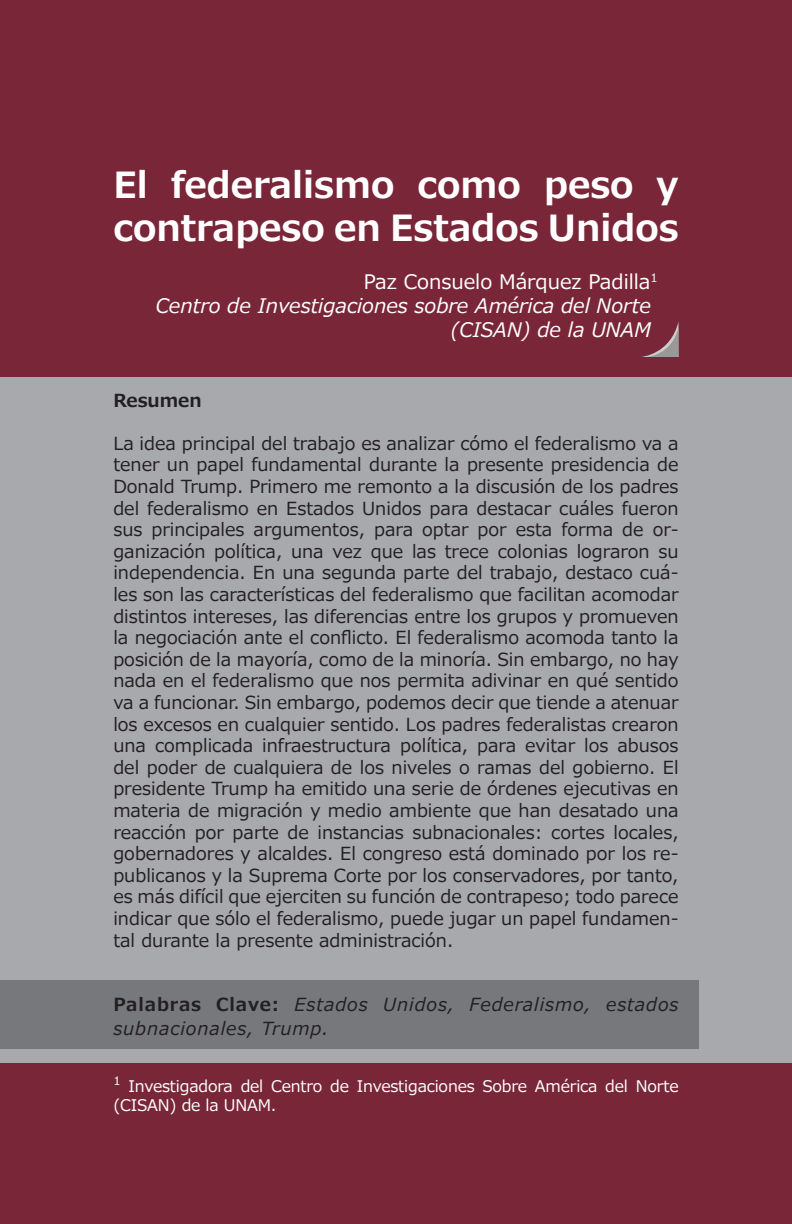
<style>
.page{position:relative;width:792px;height:1224px;background:#792638}
.page>*{position:absolute;margin:0;border:0;box-sizing:border-box;transform-origin:0 0}
.Título{font:700 36px/43.2px "Meiryo";color:#fff}
.Sin_sangría{font:italic 20px "Meiryo";color:#fff}
.Sin_sangría-2{font:20px "Meiryo";color:#fff}
.Sin_sangría-3{font:18px/21.6px "Meiryo";color:#231f20;text-align:justify}
.Sin_sangría-4{font:italic 18px/24px "Meiryo";letter-spacing:.05em;color:#231f20}
.Sin_sangría-5{font:700 18px "Meiryo";color:#231f20}
.Nota_pie_página{font:16px/19.2px "Meiryo";letter-spacing:-.01em;color:#fff}
.s1{font-weight:700;font-style:normal}
</style>
<div class="page">
<div style="left:0;top:377px;width:792px;height:686px;background:#a8a9ad"></div>
<div style="left:0;top:981px;width:698px;height:68px;background:#76787b"></div>
<svg style="left:642px;top:321px;width:37px;height:36px"></svg>
<p class="Título" style="left:113px;top:165px;width:567px">El federalismo como peso y contrapeso en Estados Unidos</p>
<p class="Sin_sangría-2" style="left:364px;top:268px;width:295px">Paz Consuelo Márquez Padilla<sup>1</sup></p>
<p class="Sin_sangría" style="left:156px;top:292px;width:497px">Centro de Investigaciones sobre América del Norte</p>
<p class="Sin_sangría" style="left:451px;top:316px;width:202px">(CISAN) de la UNAM</p>
<p class="Sin_sangría-5" style="left:113px;top:387px;width:90px">Resumen</p>
<p class="Sin_sangría-3" style="left:113px;top:433px;width:567px">La idea principal del trabajo es analizar cómo el federalismo va a tener un papel fundamental durante la presente presidencia de Donald Trump. Primero me remonto a la discusión de los padres del federalismo en Estados Unidos para destacar cuáles fueron sus principales argumentos, para optar por esta forma de or&shy;ganización política, una vez que las trece colonias lograron su independencia. En una segunda parte del trabajo, destaco cuá&shy;les son las características del federalismo que facilitan acomodar distintos intereses, las diferencias entre los grupos y promueven la negociación ante el conflicto. El federalismo acomoda tanto la posición de la mayoría, como de la minoría. Sin embargo, no hay nada en el federalismo que nos permita adivinar en qué sentido va a funcionar. Sin embargo, podemos decir que tiende a atenuar los excesos en cualquier sentido. Los padres federalistas crearon una complicada infraestructura política, para evitar los abusos del poder de cualquiera de los niveles o ramas del gobierno. El presidente Trump ha emitido una serie de órdenes ejecutivas en materia de migración y medio ambiente que han desatado una reacción por parte de instancias subnacionales: cortes locales, gobernadores y alcaldes. El congreso está dominado por los re&shy;publicanos y la Suprema Corte por los conservadores, por tanto, es más difícil que ejerciten su función de contrapeso; todo parece indicar que sólo el federalismo, puede jugar un papel fundamen&shy;tal durante la presente administración.</p>
<p class="Sin_sangría-4" style="left:113px;top:994px;width:567px"><span class="s1">Palabras Clave:</span> Estados Unidos, Federalismo, estados subnacionales, Trump.</p>
<p class="Nota_pie_página" style="left:113px;top:1077px;width:567px"><sup>1</sup> Investigadora del Centro de Investigaciones Sobre América del Norte (CISAN) de la UNAM.</p>
</div>
